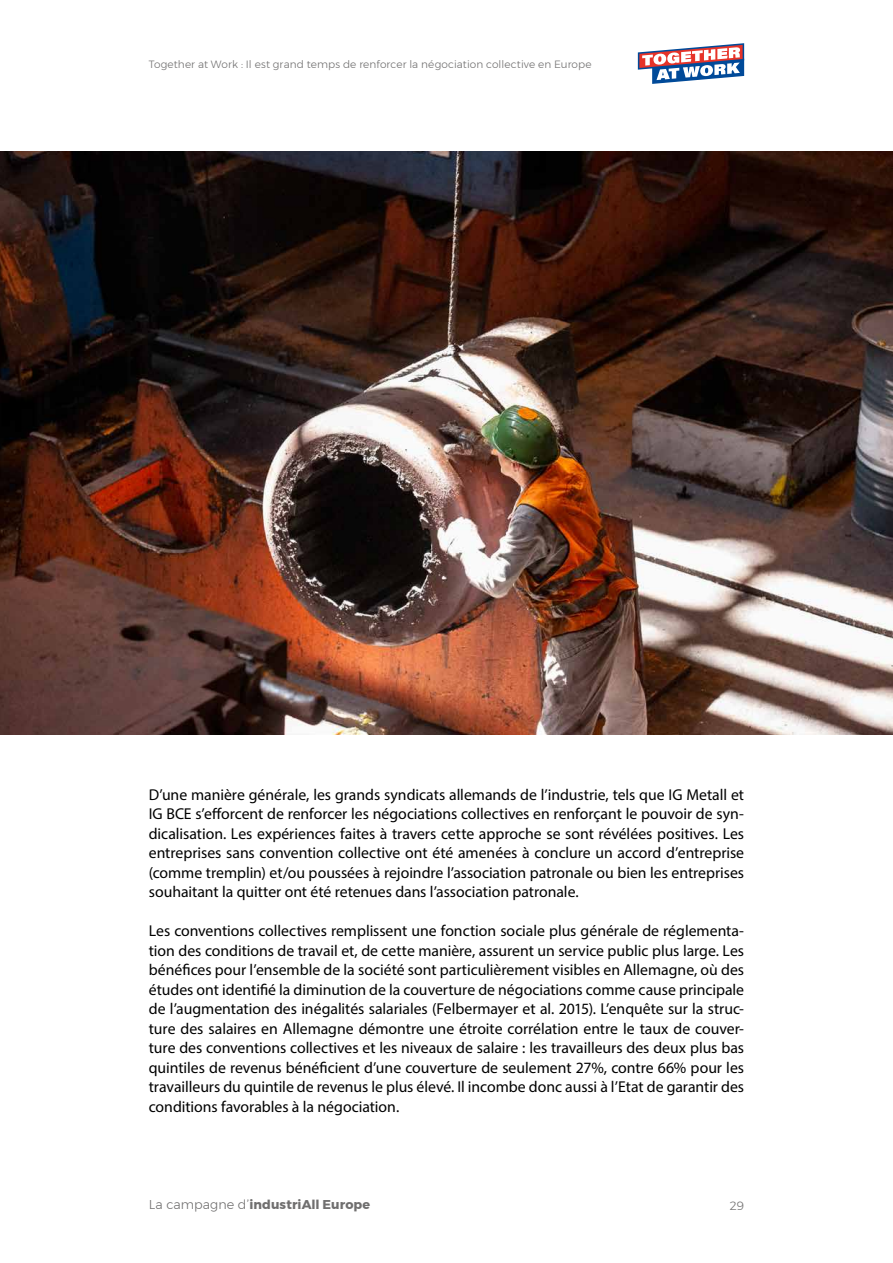
<style>
.page{position:relative;width:893px;height:1263px;background:#fff}
.page>*{position:absolute;margin:0;border:0;box-sizing:border-box;transform-origin:0 0}
.t1{font:15.75px/19.5px "Myriad Pro";letter-spacing:-.005em;color:#000;text-align:justify}
.t2{font:700 12.75px "Montserrat";letter-spacing:.005em;color:#706f6f}
.t3{font:300 12px "Montserrat";color:#706f6f}
.t4{font:300 10.5px "Montserrat";letter-spacing:.01em;color:#706f6f}
.s1{font-weight:300}
</style>
<div class="page">
<svg style="left:638px;top:43px;width:106px;height:41px"></svg>
<img style="left:1px;top:151px;width:892px;height:583px">
<img style="left:0;top:151px;width:1px;height:583px">
<p class="t4" style="left:149px;top:57px;width:444px">Together at Work : Il est grand temps de renforcer la négociation collective en Europe</p>
<p class="t1" style="left:149px;top:784px;width:597px">D’une manière générale, les grands syndicats allemands de l’industrie, tels que IG Metall et IG BCE s’efforcent de renforcer les négociations collectives en renforçant le pouvoir de syn&shy;dicalisation. Les expériences faites à travers cette approche se sont révélées positives. Les entreprises sans convention collective ont été amenées à conclure un accord d’entreprise (comme tremplin) et/ou poussées à rejoindre l’association patronale ou bien les entreprises souhaitant la quitter ont été retenues dans l’association patronale.</p>
<p class="t1" style="left:149px;top:921px;width:597px">Les conventions collectives remplissent une fonction sociale plus générale de réglementa&shy;tion des conditions de travail et, de cette manière, assurent un service public plus large. Les bénéfices pour l’ensemble de la société sont particulièrement visibles en Allemagne, où des études ont identifié la diminution de la couverture de négociations comme cause principale de l’augmentation des inégalités salariales (Felbermayer et al. 2015). L’enquête sur la struc&shy;ture des salaires en Allemagne démontre une étroite corrélation entre le taux de couver&shy;ture des conventions collectives et les niveaux de salaire : les travailleurs des deux plus bas quintiles de revenus bénéficient d’une couverture de seulement 27%, contre 66% pour les travailleurs du quintile de revenus le plus élevé. Il incombe donc aussi à l’Etat de garantir des conditions favorables à la négociation.</p>
<p class="t2" style="left:149px;top:1194px;width:223px"><span class="s1">La campagne d’</span>industriAll Europe</p>
<p class="t3" style="left:730px;top:1196px;width:16px">29</p>
</div>
